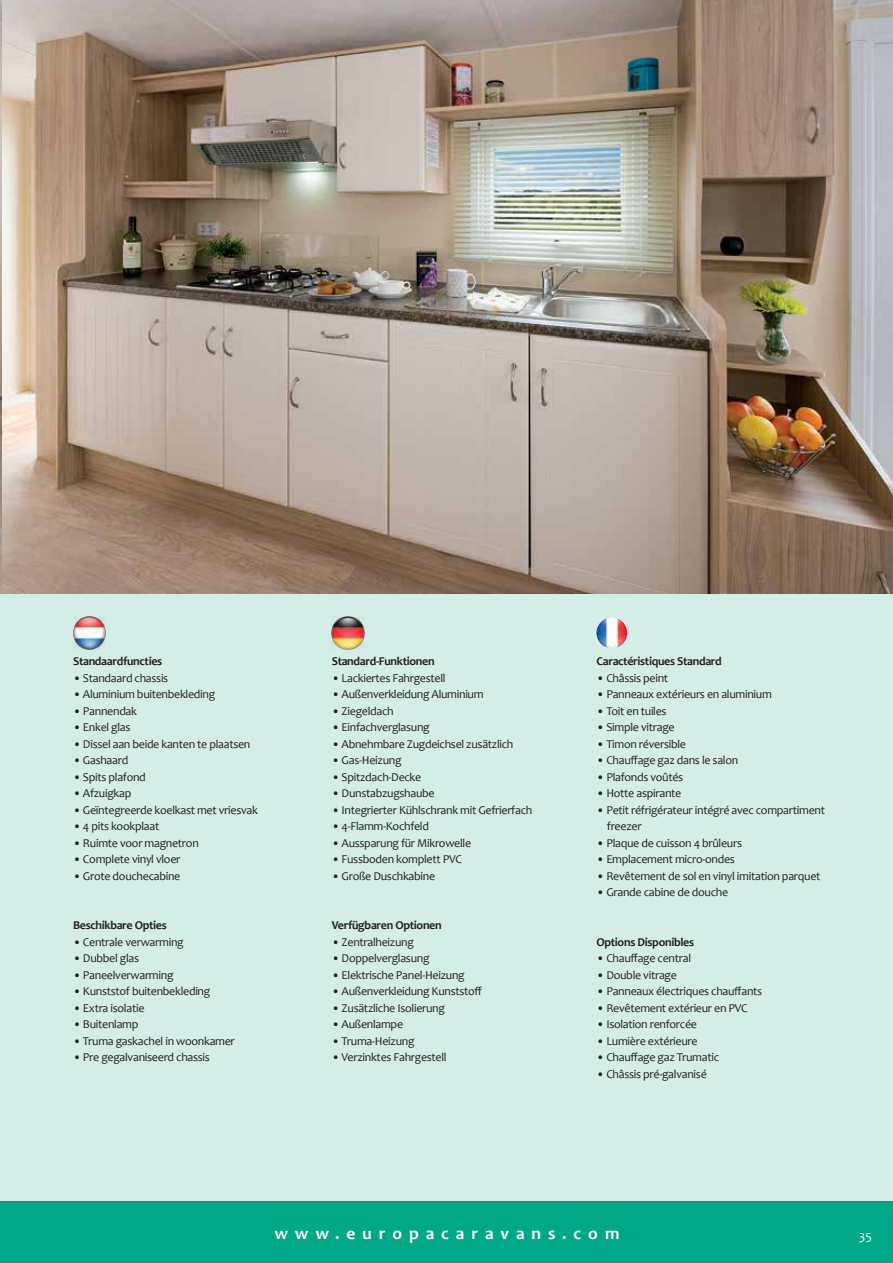
<style>
.page{position:relative;width:893px;height:1263px;background:#fff}
.page>*{position:absolute;margin:0;border:0;box-sizing:border-box;transform-origin:0 0}
.t1{font:700 17.4px "Candara";letter-spacing:.4em;color:#fff}
.t2{font:13.5px "Candara";color:#fff}
.t3{font:12px/16.5px "Candara";letter-spacing:-.025em;color:#231f20}
.t4{font:700 12px "Candara";letter-spacing:-.025em;color:#231f20}
</style>
<div class="page">
<div style="left:0;top:0;width:893px;height:1214px;background:#d5ede7"></div>
<div style="left:0;top:1202px;width:893px;height:61px;background:#00a886"></div>
<img style="left:73px;top:617px;width:33px;height:32px">
<img style="left:332px;top:617px;width:32px;height:32px">
<img style="left:596px;top:617px;width:31px;height:31px;border-radius:15px">
<img style="left:0;top:0;width:893px;height:593px">
<p class="t4" style="left:73px;top:654px;width:91px">Standaardfuncties</p>
<p class="t3" style="left:73px;top:670px;width:97px">• Standaard chassis</p>
<p class="t3" style="left:73px;top:686px;width:144px">• Aluminium buitenbekleding</p>
<p class="t3" style="left:73px;top:703px;width:66px">• Pannendak</p>
<p class="t3" style="left:73px;top:719px;width:59px">• Enkel glas</p>
<p class="t3" style="left:73px;top:736px;width:179px">• Dissel aan beide kanten te plaatsen</p>
<p class="t3" style="left:73px;top:752px;width:57px">• Gashaard</p>
<p class="t3" style="left:73px;top:769px;width:74px">• Spits plafond</p>
<p class="t3" style="left:73px;top:785px;width:60px">• Afzuigkap</p>
<p class="t3" style="left:73px;top:802px;width:186px">• Geïntegreerde koelkast met vriesvak</p>
<p class="t3" style="left:73px;top:818px;width:88px">• 4 pits kookplaat</p>
<p class="t3" style="left:73px;top:835px;width:127px">• Ruimte voor magnetron</p>
<p class="t3" style="left:73px;top:851px;width:109px">• Complete vinyl vloer</p>
<p class="t3" style="left:73px;top:868px;width:109px">• Grote douchecabine</p>
<p class="t4" style="left:73px;top:918px;width:95px">Beschikbare Opties</p>
<p class="t3" style="left:73px;top:934px;width:112px">• Centrale verwarming</p>
<p class="t3" style="left:73px;top:950px;width:68px">• Dubbel glas</p>
<p class="t3" style="left:73px;top:967px;width:102px">• Paneelverwarming</p>
<p class="t3" style="left:73px;top:983px;width:139px">• Kunststof buitenbekleding</p>
<p class="t3" style="left:73px;top:1000px;width:73px">• Extra isolatie</p>
<p class="t3" style="left:73px;top:1016px;width:67px">• Buitenlamp</p>
<p class="t3" style="left:73px;top:1033px;width:163px">• Truma gaskachel in woonkamer</p>
<p class="t3" style="left:73px;top:1049px;width:138px">• Pre gegalvaniseerd chassis</p>
<p class="t4" style="left:332px;top:654px;width:104px">Standard-Funktionen</p>
<p class="t3" style="left:332px;top:670px;width:115px">• Lackiertes Fahrgestell</p>
<p class="t3" style="left:332px;top:686px;width:153px">• Außenverkleidung Aluminium</p>
<p class="t3" style="left:332px;top:703px;width:64px">• Ziegeldach</p>
<p class="t3" style="left:332px;top:719px;width:100px">• Einfachverglasung</p>
<p class="t3" style="left:332px;top:736px;width:183px">• Abnehmbare Zugdeichsel zusätzlich</p>
<p class="t3" style="left:332px;top:752px;width:71px">• Gas-Heizung</p>
<p class="t3" style="left:332px;top:769px;width:91px">• Spitzdach-Decke</p>
<p class="t3" style="left:332px;top:785px;width:105px">• Dunstabzugshaube</p>
<p class="t3" style="left:332px;top:802px;width:202px">• Integrierter Kühlschrank mit Gefrierfach</p>
<p class="t3" style="left:332px;top:818px;width:99px">• 4-Flamm-Kochfeld</p>
<p class="t3" style="left:332px;top:835px;width:141px">• Aussparung für Mikrowelle</p>
<p class="t3" style="left:332px;top:851px;width:132px">• Fussboden komplett PVC</p>
<p class="t3" style="left:332px;top:868px;width:105px">• Große Duschkabine</p>
<p class="t4" style="left:332px;top:918px;width:112px">Verfügbaren Optionen</p>
<p class="t3" style="left:332px;top:934px;width:84px">• Zentralheizung</p>
<p class="t3" style="left:332px;top:950px;width:99px">• Doppelverglasung</p>
<p class="t3" style="left:332px;top:967px;width:135px">• Elektrische Panel-Heizung</p>
<p class="t3" style="left:332px;top:983px;width:152px">• Außenverkleidung Kunststoff</p>
<p class="t3" style="left:332px;top:1000px;width:115px">• Zusätzliche Isolierung</p>
<p class="t3" style="left:332px;top:1016px;width:73px">• Außenlampe</p>
<p class="t3" style="left:332px;top:1033px;width:84px">• Truma-Heizung</p>
<p class="t3" style="left:332px;top:1049px;width:116px">• Verzinktes Fahrgestell</p>
<p class="t4" style="left:596px;top:654px;width:127px">Caractéristiques Standard</p>
<p class="t3" style="left:596px;top:670px;width:73px">• Châssis peint</p>
<p class="t3" style="left:596px;top:686px;width:177px">• Panneaux extérieurs en aluminium</p>
<p class="t3" style="left:596px;top:703px;width:72px">• Toit en tuiles</p>
<p class="t3" style="left:596px;top:719px;width:80px">• Simple vitrage</p>
<p class="t3" style="left:596px;top:736px;width:91px">• Timon réversible</p>
<p class="t3" style="left:596px;top:752px;width:143px">• Chauffage gaz dans le salon</p>
<p class="t3" style="left:596px;top:769px;width:88px">• Plafonds voûtés</p>
<p class="t3" style="left:596px;top:785px;width:86px">• Hotte aspirante</p>
<p class="t3" style="left:607px;top:802px;width:220px;text-indent:-10px">• Petit réfrigérateur intégré avec compartiment freezer</p>
<p class="t3" style="left:596px;top:835px;width:147px">• Plaque de cuisson 4 brûleurs</p>
<p class="t3" style="left:596px;top:851px;width:140px">• Emplacement micro-ondes</p>
<p class="t3" style="left:596px;top:868px;width:226px">• Revêtement de sol en vinyl imitation parquet</p>
<p class="t3" style="left:596px;top:884px;width:133px">• Grande cabine de douche</p>
<p class="t4" style="left:596px;top:935px;width:99px">Options Disponibles</p>
<p class="t3" style="left:596px;top:950px;width:96px">• Chauffage central</p>
<p class="t3" style="left:596px;top:967px;width:82px">• Double vitrage</p>
<p class="t3" style="left:596px;top:983px;width:167px">• Panneaux électriques chauffants</p>
<p class="t3" style="left:596px;top:1000px;width:153px">• Revêtement extérieur en PVC</p>
<p class="t3" style="left:596px;top:1016px;width:102px">• Isolation renforcée</p>
<p class="t3" style="left:596px;top:1033px;width:103px">• Lumière extérieure</p>
<p class="t3" style="left:596px;top:1049px;width:124px">• Chauffage gaz Trumatic</p>
<p class="t3" style="left:596px;top:1066px;width:112px">• Châssis pré-galvanisé</p>
<h1 class="t1" style="left:274px;top:1223px;width:347px">www.europacaravans.com</h1>
<p class="t2" style="left:859px;top:1227px;width:15px">35</p>
</div>
